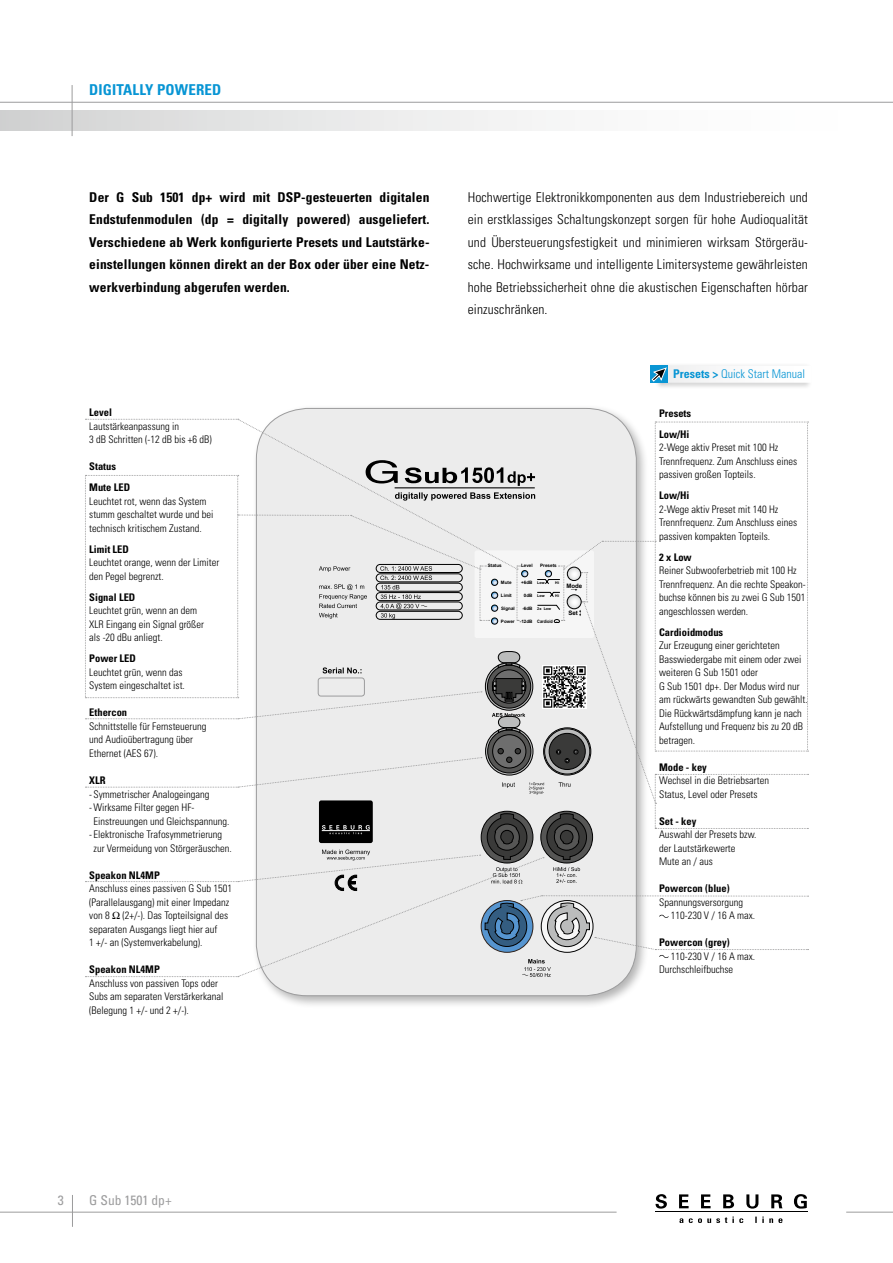
<style>
.page{position:relative;width:893px;height:1263px;background:#fff}
.page>*{position:absolute;margin:0;border:0;box-sizing:border-box;transform-origin:0 0}
.t1{font:700 condensed 15px "Univers";letter-spacing:.01em;color:#0795d4}
.t2{font:300 condensed 13.5px/22.5px "Univers";letter-spacing:.01em;color:#000;text-align:justify}
.t3{font:700 condensed 13.5px/22.5px "Univers";letter-spacing:.01em;color:#000;text-align:justify}
.t4{font:condensed 13.5px "Univers LT";color:#9c9c9d}
.t5{font:condensed 13.5px "Univers";color:#9c9c9d}
.t6{font:300 condensed 12px "Univers";color:#0795d4}
.t7{font:300 condensed 10.5px/13.5px "Univers LT";color:#000}
.t8{font:300 condensed 10.5px/13.5px "Univers";color:#000}
.t9{font:700 condensed 10.5px/21px "Univers LT";color:#000}
.t10{font:700 condensed 10.5px/21px "Univers";color:#000}
.t11{font:700 6.15px "Arial";color:#000}
.t12{font:700 4.5px "Arial";color:#000}
.t13{font:700 4.5px "Arial";color:#000;scale:.85 1}
.t14{font:700 3.75px "Arial";color:#000}
.s1{font-weight:700}
.s2{font-family:"Univers LT"}
</style>
<div class="page">
<div style="left:252px;top:404px;width:397px;height:604px;background:#000;opacity:.3"></div>
<div style="left:256px;top:408px;width:380px;height:588px;background:#ececec;border-radius:51px"></div>
<div style="left:0;top:111px;width:893px;height:19px;background:linear-gradient(to right,#d5d6d6,#fff)"></div>
<hr style="left:0;top:102px;width:893px;height:1px;background:#9c9c9d">
<hr style="left:72px;top:85px;width:1px;height:51px;background:#9c9c9d">
<hr style="left:0;top:1212px;width:617px;height:1px;background:#9c9c9d">
<hr style="left:846px;top:1212px;width:47px;height:1px;background:#9c9c9d">
<hr style="left:655px;top:1211px;width:152px;height:1px;background:#000">
<svg style="left:679px;top:1216px;width:103px;height:7px"></svg>
<svg style="left:655px;top:1194px;width:12px;height:14px"></svg>
<svg style="left:679px;top:1194px;width:10px;height:14px"></svg>
<svg style="left:701px;top:1194px;width:10px;height:14px"></svg>
<svg style="left:723px;top:1194px;width:11px;height:14px"></svg>
<svg style="left:746px;top:1194px;width:12px;height:14px"></svg>
<svg style="left:771px;top:1194px;width:11px;height:14px"></svg>
<svg style="left:794px;top:1194px;width:13px;height:14px"></svg>
<hr style="left:72px;top:1195px;width:1px;height:32px;background:#9c9c9d">
<svg style="left:85px;top:419px;width:723px;height:558px"></svg>
<div style="left:654px;top:356px;width:167px;height:36px;background:#fff;opacity:.75"></div>
<div style="left:651px;top:366px;width:17px;height:17px;background:#0a96d4"></div>
<div style="left:651px;top:367px;width:16px;height:15px;background:#000;opacity:.25"></div>
<svg style="left:652px;top:366px;width:160px;height:17px"></svg>
<h1 class="t1" style="left:89px;top:81px;width:96px">Digitally Powered</h1>
<p class="t3" style="left:89px;top:186px;width:342px">Der G Sub 1501 dp+ wird mit DSP-gesteuerten digitalen Endstufenmodulen (dp = digitally powered) ausgeliefert.<br>Verschiedene ab Werk konfigurierte Presets und Lautstärke&shy;einstellungen können direkt an der Box oder über eine Netz&shy;werkverbindung abgerufen werden.</p>
<p class="t10" style="left:89px;top:402px;width:24px">Level</p>
<p class="t8" style="left:89px;top:419px;width:124px">Lautstärkeanpassung in<br>3 dB Schritten (-12 dB bis +6 dB)</p>
<p class="t10" style="left:89px;top:456px;width:42px">Status<br>Mute LED</p>
<p class="t8" style="left:89px;top:494px;width:126px">Leuchtet rot, wenn das System stumm geschaltet wurde und bei technisch kritischem Zustand.</p>
<p class="t8" style="left:89px;top:542px;width:132px"><span class="s1">Limit LED<br></span><span class="s2">Leuchtet orange</span>, wenn der Limiter den Pegel begrenzt.</p>
<p class="t10" style="left:89px;top:586px;width:48px">Signal LED</p>
<p class="t8" style="left:89px;top:604px;width:116px">Leuchtet grün, wenn an dem<br>XLR Eingang ein Signal größer als -20 dBu anliegt.</p>
<p class="t10" style="left:89px;top:648px;width:48px">Power LED</p>
<p class="t8" style="left:89px;top:665px;width:97px">Leuchtet grün, wenn das<br>System eingeschaltet ist.</p>
<p class="t9" style="left:89px;top:702px;width:39px">Ethercon</p>
<p class="t7" style="left:89px;top:719px;width:119px">Schnittstelle für Fernsteuerung und Audioübertragung über<br>Ethernet (AES 67).</p>
<p class="t9" style="left:89px;top:770px;width:18px">XLR</p>
<p class="t7" style="left:89px;top:787px;width:122px">- Symmetrischer Analogeingang</p>
<p class="t7" style="left:89px;top:800px;width:107px">-Wirksame Filter gegen HF-</p>
<p class="t7" style="left:94px;top:814px;width:137px">Einstreuungen und Gleichspannung.</p>
<p class="t7" style="left:94px;top:827px;width:140px;text-indent:-4px">- Elektronische Trafosymmetrierung zur Vermeidung von Störgeräuschen.</p>
<p class="t9" style="left:89px;top:864px;width:72px">Speakon NL4MP</p>
<p class="t7" style="left:89px;top:881px;width:144px">Anschluss eines passiven G Sub 1501 (Parallelausgang) mit einer Impedanz von 8 Ω (2+/-). Das Topteilsignal des separaten Ausgangs liegt hier auf<br>1 +/- an (Systemverkabelung).</p>
<p class="t9" style="left:89px;top:959px;width:72px">Speakon NL4MP</p>
<p class="t7" style="left:89px;top:976px;width:136px">Anschluss von passiven Tops oder<br>Subs am separaten Verstärkerkanal (Belegung 1 +/- und 2 +/-).</p>
<p class="t2" style="left:468px;top:186px;width:342px">Hochwertige Elektronikkomponenten aus dem Industriebereich und ein erstklassiges Schaltungskonzept sorgen für hohe Audioqualität und Übersteuerungsfestigkeit und minimieren wirksam Störgeräu&shy;sche. Hochwirksame und intelligente Limitersysteme gewährleisten hohe Betriebssicherheit ohne die akustischen Eigenschaften hörbar einzuschränken.</p>
<p class="t12" style="left:488px;top:563px;width:15px">Status</p>
<p class="t12" style="left:521px;top:563px;width:13px">Level</p>
<p class="t12" style="left:540px;top:563px;width:18px">Presets</p>
<p class="t12" style="left:521px;top:579px;width:13px">+6dB</p>
<p class="t12" style="left:524px;top:592px;width:10px">0dB</p>
<p class="t12" style="left:522px;top:605px;width:12px">-6dB</p>
<p class="t12" style="left:520px;top:618px;width:14px">-12dB</p>
<p class="t12" style="left:501px;top:579px;width:12px">Mute</p>
<p class="t12" style="left:501px;top:592px;width:12px">Limit</p>
<p class="t12" style="left:501px;top:618px;width:15px">Power</p>
<p class="t14" style="left:537px;top:580px;width:9px">Low</p>
<p class="t14" style="left:555px;top:580px;width:5px">Hi</p>
<p class="t14" style="left:537px;top:593px;width:9px">Low</p>
<p class="t14" style="left:555px;top:593px;width:5px">Hi</p>
<p class="t11" style="left:566px;top:581px;width:17px">Mode</p>
<p class="t11" style="left:568px;top:609px;width:11px">Set</p>
<p class="t12" style="left:501px;top:605px;width:15px">Signal</p>
<p class="t14" style="left:537px;top:606px;width:15px">2x Low</p>
<p class="t13" style="left:537px;top:618px;width:20px">Cardioid</p>
<p class="t6" style="left:673px;top:367px;width:133px"><span class="s1">Presets &gt;</span> Quick Start Manual</p>
<p class="t9" style="left:659px;top:402px;width:34px">Presets<br>Low/Hi</p>
<p class="t7" style="left:659px;top:441px;width:139px">2-Wege aktiv Preset mit 100 Hz<br>Trennfrequenz. Zum Anschluss eines passiven großen Topteils.</p>
<p class="t9" style="left:659px;top:485px;width:32px">Low/Hi</p>
<p class="t7" style="left:659px;top:502px;width:139px">2-Wege aktiv Preset mit 140 Hz<br>Trennfrequenz. Zum Anschluss eines passiven kompakten Topteils.</p>
<p class="t9" style="left:659px;top:546px;width:34px">2 x Low</p>
<p class="t7" style="left:659px;top:564px;width:148px">Reiner Subwooferbetrieb mit 100 Hz Trennfrequenz. An die rechte Speakon&shy;buchse können bis zu zwei G Sub 1501 angeschlossen werden.</p>
<p class="t9" style="left:659px;top:621px;width:66px">Cardioidmodus</p>
<p class="t7" style="left:659px;top:639px;width:150px">Zur Erzeugung einer gerichteten<br>Basswiedergabe mit einem oder zwei weiteren G Sub 1501 oder<br>G Sub 1501 dp+. Der Modus wird nur am rückwärts gewandten Sub gewählt.<br>Die Rückwärtsdämpfung kann je nach<br>Aufstellung und Frequenz bis zu 20 dB betragen.</p>
<p class="t9" style="left:659px;top:756px;width:49px">Mode - key</p>
<p class="t7" style="left:659px;top:774px;width:111px">Wechsel in die Betriebsarten<br>Status, Level oder Presets</p>
<p class="t9" style="left:659px;top:810px;width:39px">Set - key</p>
<p class="t7" style="left:659px;top:828px;width:99px">Auswahl der Presets bzw. der Lautstärkewerte<br>Mute an / aus</p>
<p class="t10" style="left:659px;top:878px;width:72px">Powercon (blue)</p>
<p class="t8" style="left:671px;top:895px;width:86px;text-indent:-12px">Spannungsversorgung<br>110-230 V / 16 A max.</p>
<p class="t10" style="left:659px;top:932px;width:72px">Powercon (grey)</p>
<p class="t8" style="left:659px;top:949px;width:98px;text-indent:12px">110-230 V / 16 A max.<br>Durchschleifbuchse</p>
<p class="t5" style="left:58px;top:1191px;width:7px">3</p>
<p class="t4" style="left:89px;top:1191px;width:84px">G Sub 1501 dp+</p>
</div>
